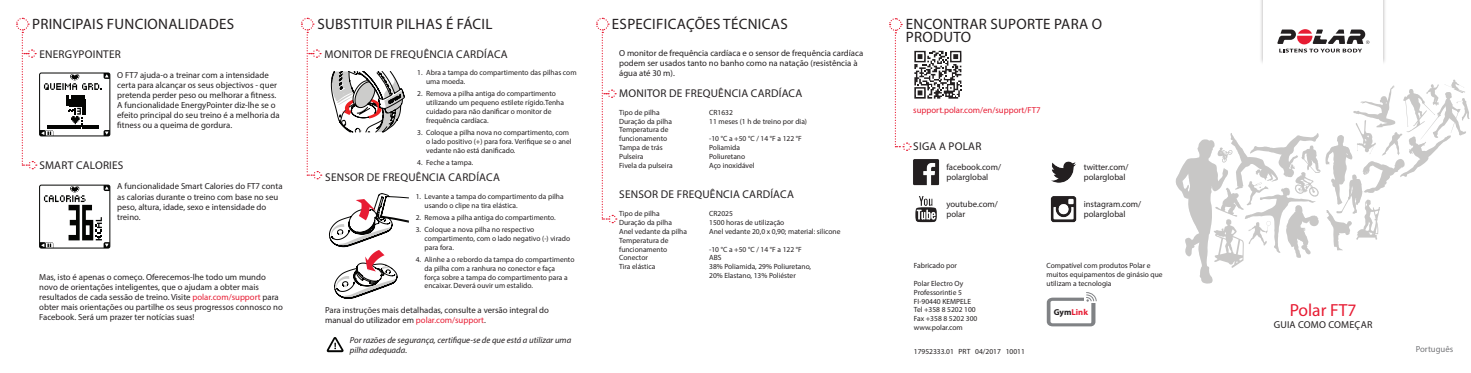
<style>
.page{position:relative;width:1471px;height:373px;background:#fff}
.page>*{position:absolute;margin:0;border:0;box-sizing:border-box;transform-origin:0 0}
.t1{font:17.5px "Myriad Pro";color:#e71c33}
.t2{font:15px/12.5px "Myriad Pro";letter-spacing:.02em;color:#231f20}
.t3{font:11.25px "Myriad Pro";letter-spacing:.02em;color:#231f20}
.t4{font:10px "Myriad Pro";letter-spacing:.02em;color:#231f20}
.t5{font:8.75px/10px "Myriad Pro";color:#231f20}
.t6{font:italic 8.75px/10px "Myriad Pro";color:#231f20}
.t7{font:8.75px "Myriad Pro";color:#e71c33}
.t8{font:8.75px "Myriad Pro";color:#757679}
.t9{font:700 8.62px "Myriad Pro";color:#e71c33}
.t10{font:7.5px/8.8px "Myriad Pro";color:#231f20}
.s1{color:#e71c33}
.s2{color:#231f20}
</style>
<div class="page">
<div style="left:39px;top:184px;width:71px;height:64px;border:1px solid #040503;border-radius:2px"></div>
<svg style="left:40px;top:185px;width:70px;height:62px"></svg>
<svg style="left:329px;top:193px;width:80px;height:105px"></svg>
<svg style="left:326px;top:337px;width:18px;height:16px"></svg>
<svg style="left:331px;top:71px;width:74px;height:61px"></svg>
<svg style="left:16px;top:17px;width:94px;height:153px"></svg>
<svg style="left:301px;top:17px;width:21px;height:163px"></svg>
<svg style="left:596px;top:17px;width:21px;height:206px"></svg>
<div style="left:1259px;top:0;width:127px;height:65px;background:#231f20;opacity:.35"></div>
<div style="left:1263px;top:0;width:119px;height:72px;background:#fff"></div>
<svg style="left:1277px;top:29px;width:92px;height:23px"></svg>
<svg style="left:1046px;top:292px;width:50px;height:34px"></svg>
<img style="left:913px;top:159px;width:27px;height:27px">
<img style="left:1050px;top:196px;width:27px;height:27px">
<img style="left:1051px;top:161px;width:25px;height:22px">
<img style="left:915px;top:196px;width:22px;height:27px">
<svg style="left:889px;top:18px;width:73px;height:133px"></svg>
<svg style="left:1175px;top:79px;width:294px;height:204px"></svg>
<h2 class="t2" style="left:32px;top:17px;width:203px">PRINCIPAIS FUNCIONALIDADES</h2>
<h2 class="t2" style="left:317px;top:17px;width:177px">SUBSTITUIR PILHAS É FÁCIL</h2>
<h2 class="t2" style="left:612px;top:17px;width:177px">ESPECIFICAÇÕES TÉCNICAS</h2>
<p class="t5" style="left:619px;top:48px;width:246px">O monitor de frequência cardíaca e o sensor de frequência cardíaca podem ser usados tanto no banho como na natação (resistência à água até 30 m).</p>
<h3 class="t3" style="left:619px;top:86px;width:185px">MONITOR DE FREQUÊNCIA CARDÍACA</h3>
<p class="t10" style="left:619px;top:108px;width:42px">Tipo de pilha</p>
<p class="t10" style="left:709px;top:108px;width:25px">CR1632</p>
<p class="t10" style="left:619px;top:116px;width:54px">Duração da pilha</p>
<p class="t10" style="left:709px;top:116px;width:99px">11 meses (1 h de treino por dia)</p>
<p class="t10" style="left:619px;top:125px;width:51px">Temperatura de funcionamento</p>
<p class="t10" style="left:709px;top:134px;width:94px">-10 °C a +50 °C / 14 °F a 122 °F</p>
<p class="t10" style="left:619px;top:143px;width:45px">Tampa de trás</p>
<p class="t10" style="left:709px;top:143px;width:32px">Poliamida</p>
<p class="t10" style="left:619px;top:151px;width:26px">Pulseira</p>
<p class="t10" style="left:709px;top:151px;width:38px">Poliuretano</p>
<p class="t10" style="left:619px;top:160px;width:55px">Fivela da pulseira</p>
<p class="t10" style="left:709px;top:160px;width:47px">Aço inoxidável</p>
<h3 class="t3" style="left:619px;top:186px;width:176px">SENSOR DE FREQUÊNCIA CARDÍACA</h3>
<p class="t10" style="left:619px;top:209px;width:42px">Tipo de pilha</p>
<p class="t10" style="left:709px;top:209px;width:25px">CR2025</p>
<p class="t10" style="left:619px;top:218px;width:54px">Duração da pilha</p>
<p class="t10" style="left:709px;top:218px;width:77px">1500 horas de utilização</p>
<p class="t10" style="left:619px;top:226px;width:69px">Anel vedante da pilha</p>
<p class="t10" style="left:709px;top:226px;width:133px">Anel vedante 20,0 x 0,90; material: silicone</p>
<p class="t10" style="left:619px;top:235px;width:51px">Temperatura de funcionamento</p>
<p class="t10" style="left:709px;top:244px;width:94px">-10 °C a +50 °C / 14 °F a 122 °F</p>
<p class="t10" style="left:619px;top:253px;width:30px">Conector</p>
<p class="t10" style="left:709px;top:253px;width:14px">ABS</p>
<p class="t10" style="left:619px;top:261px;width:38px">Tira elástica</p>
<p class="t10" style="left:709px;top:261px;width:103px">38% Poliamida, 29% Poliuretano,<br>20% Elastano, 13% Poliéster</p>
<h3 class="t3" style="left:325px;top:47px;width:185px">MONITOR DE FREQUÊNCIA CARDÍACA</h3>
<h3 class="t3" style="left:39px;top:47px;width:83px">ENERGYPOINTER</h3>
<p class="t5" style="left:117px;top:70px;width:164px">O FT7 ajuda-o a treinar com a intensidade certa para alcançar os seus objectivos - quer pretenda perder peso ou melhorar a fitness.<br>A funcionalidade EnergyPointer diz-lhe se o efeito principal do seu treino é a melhoria da fitness ou a queima de gordura.</p>
<h3 class="t3" style="left:39px;top:158px;width:86px">SMART CALORIES</h3>
<p class="t5" style="left:117px;top:181px;width:167px">A funcionalidade Smart Calories do FT7 conta as calorias durante o treino com base no seu peso, altura, idade, sexo e intensidade do treino.</p>
<p class="t10" style="left:426px;top:68px;width:152px;text-indent:-9px">1. Abra a tampa do compartimento das pilhas com uma moeda.</p>
<p class="t10" style="left:426px;top:89px;width:139px;text-indent:-9px">2. Remova a pilha antiga do compartimento utilizando um pequeno estilete rígido.Tenha cuidado para não danificar o monitor de frequência cardíaca.</p>
<p class="t10" style="left:426px;top:128px;width:147px;text-indent:-9px">3. Coloque a pilha nova no compartimento, com o lado positivo (+) para fora. Verifique se o anel vedante não está danificado.</p>
<p class="t10" style="left:417px;top:158px;width:57px">4. Feche a tampa.</p>
<h3 class="t3" style="left:325px;top:170px;width:176px">SENSOR DE FREQUÊNCIA CARDÍACA</h3>
<p class="t10" style="left:424px;top:191px;width:141px;text-indent:-9px">1. Levante a tampa do compartimento da pilha usando o clipe na tira elástica.</p>
<p class="t10" style="left:416px;top:212px;width:141px">2. Remova a pilha antiga do compartimento.</p>
<p class="t10" style="left:424px;top:225px;width:147px;text-indent:-9px">3. Coloque a nova pilha no respectivo compartimento, com o lado negativo (-) virado para fora.</p>
<p class="t10" style="left:424px;top:254px;width:151px;text-indent:-9px">4. Alinhe a o rebordo da tampa do compartimento da pilha com a ranhura no conector e faça<br>força sobre a tampa do compartimento para a encaixar. Deverá ouvir um estalido.</p>
<p class="t5" style="left:39px;top:271px;width:245px">Mas, isto é apenas o começo. Oferecemos-lhe todo um mundo novo de orientações inteligentes, que o ajudam a obter mais resultados de cada sessão de treino. Visite <span class="s1">polar.com/support</span> para obter mais orientações ou partilhe os seus progressos connosco no Facebook. Será um prazer ter notícias suas!</p>
<p class="t5" style="left:325px;top:304px;width:225px">Para instruções mais detalhadas, consulte a versão integral do manual do utilizador em <span class="s1">polar.com/support</span>.</p>
<p class="t6" style="left:350px;top:334px;width:223px">Por razões de segurança, certifique-se de que está a utilizar uma pilha adequada.</p>
<h2 class="t2" style="left:906px;top:18px;width:198px">ENCONTRAR SUPORTE PARA O<br>PRODUTO</h2>
<p class="t7" style="left:913px;top:104px;width:129px">support.polar.com/en/support/FT7</p>
<h3 class="t3" style="left:913px;top:139px;width:70px">SIGA A POLAR</h3>
<p class="t5" style="left:946px;top:161px;width:56px">facebook.com/ polarglobal</p>
<p class="t5" style="left:946px;top:198px;width:53px">youtube.com/ polar</p>
<p class="t10" style="left:914px;top:261px;width:45px">Fabricado por</p>
<p class="t10" style="left:914px;top:278px;width:65px">Polar Electro Oy<br>Professorintie 5<br>FI-90440 KEMPELE<br>Tel +358 8 5202 100<br>Fax +358 8 5202 300 www.polar.com</p>
<p class="t10" style="left:914px;top:346px;width:113px">17952333.01 PRT 04/2017 10011</p>
<p class="t5" style="left:1083px;top:161px;width:46px">twitter.com/ polarglobal</p>
<p class="t5" style="left:1083px;top:198px;width:59px">instagram.com/ polarglobal</p>
<p class="t10" style="left:1046px;top:261px;width:118px">Compatível com produtos Polar e muitos equipamentos de ginásio que utilizam a tecnologia</p>
<p class="t9" style="left:1053px;top:306px;width:36px"><span class="s2">Gym</span>Link</p>
<h1 class="t1" style="left:1289px;top:298px;width:68px">Polar FT7</h1>
<h3 class="t4" style="left:1273px;top:318px;width:100px">GUIA COMO COMEÇAR</h3>
<p class="t8" style="left:1415px;top:342px;width:39px">Português</p>
</div>
